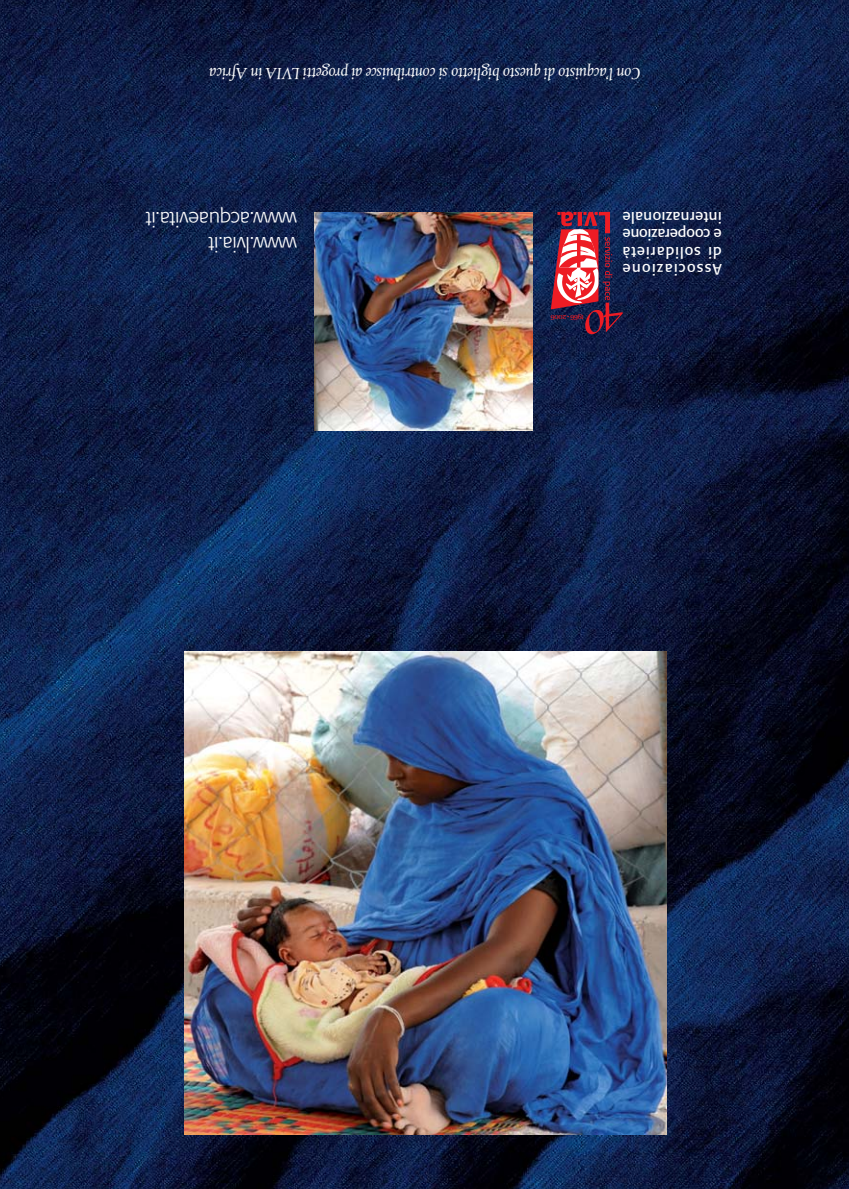
<style>
.page{position:relative;width:849px;height:1189px;background:#fff}
.page>*{position:absolute;margin:0;border:0;box-sizing:border-box;transform-origin:0 0}
.t1{font:300 20.4px/24.8px "Formata";color:#fff}
.t2{font:17px "Albertina MT Italic Os F";letter-spacing:-.005em;color:#fff}
.t3{font:15px/17.2px "Formata";letter-spacing:.025em;color:#fff;text-align:justify}
.t4{font:8px "Utopia Regular SC";letter-spacing:-.065em;color:#ed1c24}
.t5{font:4.4px "Utopia Regular SC";color:#ed1c24}
</style>
<div class="page">
<img style="left:0;top:0;width:849px;height:1189px">
<img style="left:315px;top:212px;width:217px;height:219px">
<svg style="left:551px;top:212px;width:72px;height:123px;background:#7a405a"></svg>
<img style="left:184px;top:651px;width:482px;height:483px">
<p class="t2" style="left:641px;top:81px;width:433px;rotate:-180deg">Con l’acquisto di questo biglietto si contribuisce ai progetti LVIA in Africa</p>
<p class="t1" style="left:297px;top:255px;width:152px;rotate:-180deg">www.lvia.it www.acquaevita.it</p>
<p class="t4" style="left:566px;top:322px;width:17px;rotate:-180deg">2006</p>
<p class="t5" style="left:569px;top:319px;width:3px;rotate:-180deg">•</p>
<p class="t4" style="left:584px;top:322px;width:15px;rotate:-180deg">1966</p>
<p class="t3" style="left:722px;top:276px;width:101px;rotate:-180deg">Associazione di solidarietà e cooperazione internazionale</p>
</div>
